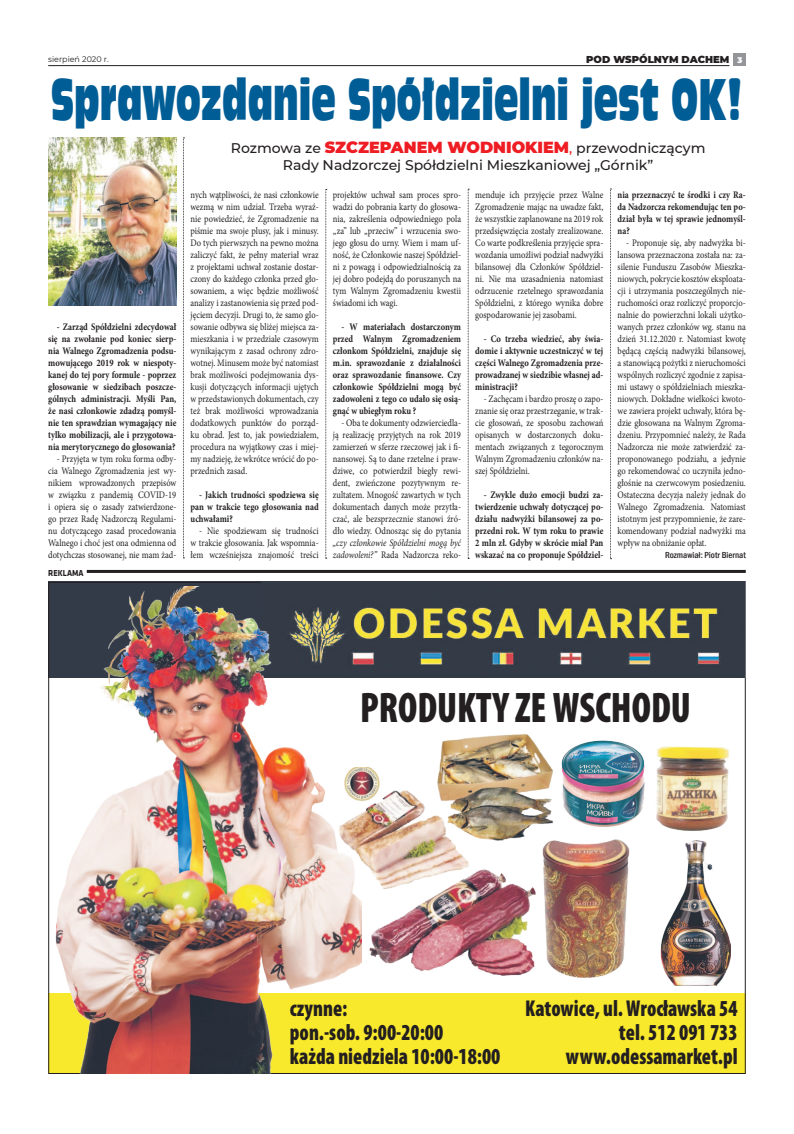
<style>
.page{position:relative;width:794px;height:1134px;background:#fff}
.page>*{position:absolute;margin:0;border:0;box-sizing:border-box;transform-origin:0 0}
.t1{font:54.6px "Incised 901 Ct EU";color:#005d95;scale:.6 1}
.t2{font:900 condensed 43px "Myriad Pro";color:#231f20;scale:.9 1}
.t3{font:900 condensed 23px/24px "Myriad Pro";color:#231f20;scale:.9 1}
.t4{font:900 16px "Montserrat";color:#ee1d23}
.t5{font:500 14px/17px "Montserrat";color:#231f20}
.t6{font:10px/12px "Minion Pro";color:#231f20;text-align:justify;scale:.85 1}
.t7{font:700 10px/12px "Minion Pro";color:#231f20;text-align:justify;scale:.85 1}
.t8{font:italic 10px/12px "Minion Pro";letter-spacing:-.005em;color:#231f20;scale:.85 1}
.t9{font:900 10px "Montserrat";color:#231f20}
.t10{font:500 condensed 9px "Franklin Gothic";color:#231f20}
.t11{font:700 9px "Klavika";color:#231f20;scale:.9 1}
.t12{font:8px "Montserrat";color:#231f20}
.s1{font-size:8px;color:#fff}
.s2{font-weight:900;font-size:16px;color:#ee1d23}
.s3{color:#ee1d23}
.s4{font-style:normal}
</style>
<div class="page">
<div style="left:734px;top:54px;width:12px;height:12px;background:#939598"></div>
<hr style="left:48px;top:65px;width:681px;height:1px;background:#231f20">
<div style="left:48px;top:993px;width:698px;height:80px;background:#f8e92c"></div>
<div style="left:48px;top:581px;width:237px;height:96px;background:linear-gradient(to right,#343b48,#343b48)"></div>
<img style="left:285px;top:581px;width:461px;height:96px">
<img style="left:51px;top:587px;width:310px;height:486px">
<img style="left:542px;top:839px;width:88px;height:139px">
<img style="left:660px;top:840px;width:71px;height:145px">
<img style="left:656px;top:746px;width:73px;height:85px">
<img style="left:561px;top:740px;width:84px;height:87px">
<img style="left:369px;top:869px;width:167px;height:107px">
<img style="left:338px;top:768px;width:132px;height:125px">
<img style="left:436px;top:734px;width:120px;height:111px">
<hr style="left:87px;top:570px;width:659px;height:3px;background:#231f20">
<img style="left:48px;top:138px;width:128px;height:168px">
<svg style="left:183px;top:138px;width:1px;height:421px"></svg>
<svg style="left:325px;top:189px;width:2px;height:370px"></svg>
<svg style="left:468px;top:189px;width:1px;height:370px"></svg>
<svg style="left:610px;top:189px;width:1px;height:370px"></svg>
<p class="t12" style="left:48px;top:53px;width:62px">sierpień 2020 r.</p>
<p class="t9" style="left:586px;top:51px;width:33px">POD WSP</p>
<p class="t9" style="left:639px;top:51px;width:104px">ÓLNYM DACHEM <span class="s1">3</span></p>
<h1 class="t1" style="left:51px;top:67px;width:1155px">Sprawozdanie Spółdzielni jest OK!</h1>
<h3 class="t5" style="left:231px;top:139px;width:117px">Rozmowa ze <span class="s2">SZCZEP</span></h3>
<h3 class="t4" style="left:391px;top:136px;width:114px">ANEM WODNIOKIE</h3>
<h3 class="t5" style="left:283px;top:139px;width:424px;text-indent:271px"><span class="s2">M</span><span class="s3">,</span> przewodniczącym<br>Rady Nadzorczej Spółdzielni Mieszkaniowej „Górnik”</h3>
<p class="t7" style="left:48px;top:321px;width:152px;text-indent:8px">- Zarząd Spółdzielni zdecydował się na zwołanie pod koniec sierp&shy;nia Walnego Zgromadzenia podsu&shy;mowującego 2019 rok w niespoty&shy;kanej do tej pory formule - poprzez głosowanie w siedzibach poszcze&shy;gólnych administracji. Myśli Pan, że nasi członkowie zdadzą pomyśl&shy;nie ten sprawdzian wymagający nie tylko mobilizacji, ale i przygotowa&shy;nia merytorycznego do głosowania?</p>
<p class="t6" style="left:48px;top:453px;width:152px;text-indent:8px">- Przyjęta w tym roku forma odby&shy;cia Walnego Zgromadzenia jest wy&shy;nikiem wprowadzonych przepisów w związku z pandemią COVID-19 i opiera się o zasady zatwierdzone&shy;go przez Radę Nadzorczą Regulami&shy;nu dotyczącego zasad procedowania Walnego i choć jest ona odmienna od dotychczas stosowanej, nie mam żad-</p>
<p class="t11" style="left:48px;top:568px;width:41px">REKLAMA</p>
<p class="t6" style="left:190px;top:189px;width:152px">nych wątpliwości, że nasi członkowie wezmą w nim udział. Trzeba wyraź&shy;nie powiedzieć, że Zgromadzenie na piśmie ma swoje plusy, jak i minusy.<br>Do tych pierwszych na pewno można zaliczyć fakt, że pełny materiał wraz z projektami uchwał zostanie dostar&shy;czony do każdego członka przed gło&shy;sowaniem, a więc będzie możliwość analizy i zastanowienia się przed pod&shy;jęciem decyzji. Drugi to, że samo glo&shy;sowanie odbywa się bliżej miejsca za&shy;mieszkania i w przedziale czasowym wynikającym z zasad ochrony zdro&shy;wotnej. Minusem może być natomiast brak możliwości podejmowania dys&shy;kusji dotyczących informacji ujętych w przedstawionych dokumentach, czy też brak możliwości wprowadzania dodatkowych punktów do porząd&shy;ku obrad. Jest to, jak powiedziałem, procedura na wyjątkowy czas i miej&shy;my nadzieję, że wkrótce wrócić do po&shy;przednich zasad.</p>
<p class="t7" style="left:190px;top:489px;width:152px;text-indent:8px">- Jakich trudności spodziewa się pan w trakcie tego głosowania nad uchwałami?</p>
<p class="t6" style="left:190px;top:525px;width:152px;text-indent:9px">- Nie spodziewam się trudności w trakcie głosowania. Jak wspomnia&shy;łem wcześniejsza znajomość treści</p>
<p class="t6" style="left:333px;top:189px;width:152px">projektów uchwał sam proces spro&shy;wadzi do pobrania karty do głosowa&shy;nia, zakreślenia odpowiedniego pola „za” lub „przeciw” i wrzucenia swo&shy;jego głosu do urny. Wiem i mam uf&shy;ność, że Członkowie naszej Spółdziel&shy;ni z powagą i odpowiedzialnością za jej dobro podejdą do poruszanych na tym Walnym Zgromadzeniu kwestii świadomi ich wagi.</p>
<p class="t7" style="left:333px;top:321px;width:152px;text-indent:8px">- W materiałach dostarczonym przed Walnym Zgromadzeniem członkom Spółdzielni, znajduje się m.in. sprawozdanie z działalności oraz sprawozdanie finansowe. Czy członkowie Spółdzielni mogą być zadowoleni z tego co udało się osią&shy;gnąć w ubiegłym roku ?</p>
<p class="t6" style="left:333px;top:417px;width:152px;text-indent:8px">- Oba te dokumenty odzwierciedla&shy;ją realizację przyjętych na rok 2019 zamierzeń w sferze rzeczowej jak i fi&shy;nansowej. Są to dane rzetelne i praw&shy;dziwe, co potwierdził biegły rewi&shy;dent, zwieńczone pozytywnym re&shy;zultatem. Mnogość zawartych w tych dokumentach danych może przytła&shy;czać, ale bezsprzecznie stanowi źró&shy;dło wiedzy. Odnosząc się do pytania</p>
<p class="t8" style="left:333px;top:537px;width:152px">„czy członkowie Spółdzielni mogą być zadowoleni?” <span class="s4">Rada Nadzorcza reko-</span></p>
<p class="t6" style="left:475px;top:189px;width:152px">menduje ich przyjęcie przez Walne Zgromadzenie mając na uwadze fakt, że wszystkie zaplanowane na 2019 rok przedsięwzięcia zostały zrealizowane.<br>Co warte podkreślenia przyjęcie spra&shy;wozdania umożliwi podział nadwyżki bilansowej dla Członków Spółdziel&shy;ni. Nie ma uzasadnienia natomiast odrzucenie rzetelnego sprawozdania Spółdzielni, z którego wynika dobre gospodarowanie jej zasobami.</p>
<p class="t7" style="left:475px;top:333px;width:152px;text-indent:8px">- Co trzeba wiedzieć, aby świa&shy;domie i aktywnie uczestniczyć w tej części Walnego Zgromadzenia prze&shy;prowadzanej w siedzibie własnej ad&shy;ministracji?</p>
<p class="t6" style="left:475px;top:393px;width:152px;text-indent:8px">- Zachęcam i bardzo proszę o zapo&shy;znanie się oraz przestrzeganie, w trak&shy;cie głosowań, ze sposobu zachowań opisanych w dostarczonych doku&shy;mentach związanych z tegorocznym Walnym Zgromadzeniu członków na&shy;szej Spółdzielni.</p>
<p class="t7" style="left:475px;top:489px;width:152px;text-indent:8px">- Zwykle dużo emocji budzi za&shy;twierdzenie uchwały dotyczącej po&shy;działu nadwyżki bilansowej za po&shy;przedni rok. W tym roku to prawie 2 mln zł. Gdyby w skrócie miał Pan wskazać na co proponuje Spółdziel-</p>
<p class="t7" style="left:617px;top:189px;width:152px">nia przeznaczyć te środki i czy Ra&shy;da Nadzorcza rekomendując ten po&shy;dział była w tej sprawie jednomyśl&shy;na?</p>
<p class="t6" style="left:617px;top:237px;width:152px;text-indent:8px">- Proponuje się, aby nadwyżka bi&shy;lansowa przeznaczona została na: za&shy;silenie Funduszu Zasobów Mieszka&shy;niowych, pokrycie kosztów eksploata&shy;cji i utrzymania poszczególnych nie&shy;ruchomości oraz rozliczyć proporcjo&shy;nalnie do powierzchni lokali użytko&shy;wanych przez członków wg. stanu na dzień 31.12.2020 r. Natomiast kwotę będącą częścią nadwyżki bilansowej, a stanowiącą pożytki z nieruchomości wspólnych rozliczyć zgodnie z zapisa&shy;mi ustawy o spółdzielniach mieszka&shy;niowych. Dokładne wielkości kwoto&shy;we zawiera projekt uchwały, która bę&shy;dzie głosowana na Walnym Zgroma&shy;dzeniu. Przypomnieć należy, że Rada Nadzorcza nie może zatwierdzić za&shy;proponowanego podziału, a jedynie go rekomendować co uczyniła jedno&shy;głośnie na czerwcowym posiedzeniu.<br>Ostateczna decyzja należy jednak do Walnego Zgromadzenia. Natomiast istotnym jest przypomnienie, że zare&shy;komendowany podział nadwyżki ma wpływ na obniżanie opłat.</p>
<p class="t10" style="left:665px;top:549px;width:82px">Rozmawiał: Piotr Biernat</p>
<h2 class="t2" style="left:360px;top:680px;width:369px">PRODUKTY ZE WSCHODU</h2>
<h3 class="t3" style="left:290px;top:996px;width:235px">czynne:<br>pon.-sob. 9:00-20:00<br>każda niedziela 10:00-18:00</h3>
<h3 class="t3" style="left:525px;top:996px;width:237px;text-align:right">Katowice, ul. Wrocławska 54 tel. 512 091 733 www.odessamarket.pl</h3>
</div>
